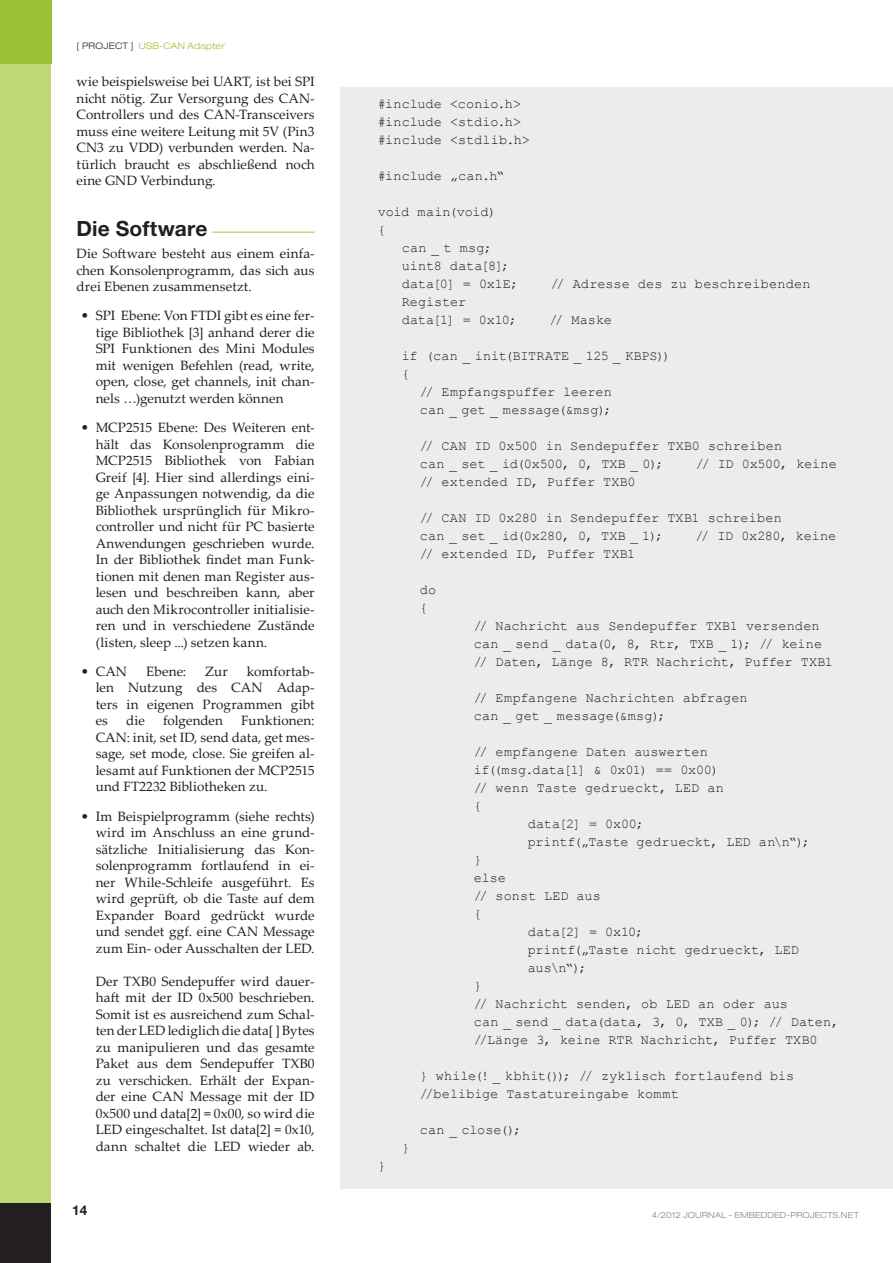
<style>
.page{position:relative;width:893px;height:1263px;background:#fff}
.page>*{position:absolute;margin:0;border:0;box-sizing:border-box;transform-origin:0 0}
.t1{font:700 21px "Helvetica Neue LT Std";letter-spacing:.01em;color:#231f20}
.t2{font:13.5px/16.5px "Palatino Linotype";letter-spacing:.005em;color:#231f20;text-align:justify}
.t3{font:13.5px/18px "Courier New";letter-spacing:.005em;color:#231f20}
.t4{font:13.5px "Courier New";letter-spacing:-.015em;color:#231f20}
.t5{font:700 13.5px "Helvetica Neue LT Std";color:#231f20}
.t6{font:300 expanded 9px "Helvetica Neue LT Std";letter-spacing:.025em;color:#9dc134}
.t7{font:300 expanded 8.25px "Helvetica Neue LT Std";letter-spacing:.025em;color:#808285}
.s1{color:#231f20}
</style>
<div class="page">
<div style="left:0;top:64px;width:51px;height:1139px;background:#bed875"></div>
<div style="left:0;top:0;width:51px;height:64px;background:#9dc134"></div>
<div style="left:0;top:1203px;width:51px;height:60px;background:#231f20"></div>
<div style="left:340px;top:87px;width:553px;height:1101px;background:#ececee"></div>
<hr style="left:213px;top:232px;width:102px;height:1px;background:#9dc134">
<p class="t6" style="left:77px;top:40px;width:150px"><span class="s1">[ PROJECT ]</span> USB-CAN Adapter</p>
<p class="t2" style="left:77px;top:73px;width:240px">wie beispielsweise bei UART, ist bei SPI nicht nötig. Zur Versorgung des CAN-Controllers und des CAN-Transceivers muss eine weitere Leitung mit 5V (Pin3<br>CN3 zu VDD) verbunden werden. Na&shy;türlich braucht es abschließend noch eine GND Verbindung.</p>
<h1 class="t1" style="left:77px;top:216px;width:132px">Die Software</h1>
<p class="t2" style="left:77px;top:245px;width:240px">Die Software besteht aus einem einfa&shy;chen Konsolenprogramm, das sich aus drei Ebenen zusammensetzt.</p>
<p class="t2" style="left:96px;top:307px;width:220px;text-indent:-15px">• SPI Ebene: Von FTDI gibt es eine fer&shy;tige Bibliothek [3] anhand derer die SPI Funktionen des Mini Modules mit wenigen Befehlen (read, write, open, close, get channels, init chan&shy;nels …)genutzt werden können</p>
<p class="t2" style="left:96px;top:419px;width:220px;text-indent:-15px">• MCP2515 Ebene: Des Weiteren ent&shy;hält das Konsolenprogramm die MCP2515 Bibliothek von Fabian Greif [4]. Hier sind allerdings eini&shy;ge Anpassungen notwendig, da die Bibliothek ursprünglich für Mikro&shy;controller und nicht für PC basierte Anwendungen geschrieben wurde.<br>In der Bibliothek findet man Funk&shy;tionen mit denen man Register aus&shy;lesen und beschreiben kann, aber auch den Mikrocontroller initialisie&shy;ren und in verschiedene Zustände (listen, sleep ...) setzen kann.</p>
<p class="t2" style="left:81px;top:662px;width:48px">• CAN</p>
<p class="t2" style="left:146px;top:662px;width:42px">Ebene:</p>
<p class="t2" style="left:205px;top:662px;width:24px">Zur</p>
<p class="t2" style="left:96px;top:662px;width:220px;text-indent:151px">komfortab&shy;len Nutzung des CAN Adap&shy;ters in eigenen Programmen gibt es</p>
<p class="t2" style="left:126px;top:712px;width:20px">die</p>
<p class="t2" style="left:163px;top:712px;width:61px">folgenden</p>
<p class="t2" style="left:96px;top:712px;width:220px;text-indent:145px">Funktionen:<br>CAN: init, set ID, send data, get mes&shy;sage, set mode, close. Sie greifen al&shy;lesamt auf Funktionen der MCP2515 und FT2232 Bibliotheken zu.</p>
<p class="t2" style="left:96px;top:807px;width:220px;text-indent:-15px">• Im Beispielprogramm (siehe rechts) wird im Anschluss an eine grund&shy;sätzliche Initialisierung das Kon&shy;solenprogramm fortlaufend in ei&shy;ner While-Schleife ausgeführt. Es wird geprüft, ob die Taste auf dem Expander Board gedrückt wurde und sendet ggf. eine CAN Message zum Ein- oder Ausschalten der LED.</p>
<p class="t2" style="left:96px;top:972px;width:221px">Der TXB0 Sendepuffer wird dauer&shy;haft mit der ID 0x500 beschrieben.<br>Somit ist es ausreichend zum Schal&shy;ten der LED lediglich die data[ ] Bytes zu manipulieren und das gesamte Paket aus dem Sendepuffer TXB0 zu verschicken. Erhält der Expan&shy;der eine CAN Message mit der ID 0x500 und data[2] = 0x00, so wird die LED eingeschaltet. Ist data[2] = 0x10, dann schaltet die LED wieder ab.</p>
<p class="t3" style="left:378px;top:94px;width:154px">#include &lt;conio.h&gt; #include &lt;stdio.h&gt; #include &lt;stdlib.h&gt;</p>
<p class="t3" style="left:378px;top:166px;width:128px">#include „can.h“</p>
<p class="t3" style="left:378px;top:202px;width:120px">void main(void) {</p>
<p class="t3" style="left:402px;top:238px;width:118px">can _ t msg; uint8 data[8]; data[0] = 0x1E;</p>
<p class="t3" style="left:551px;top:274px;width:261px">// Adresse des zu beschreibenden</p>
<p class="t3" style="left:402px;top:292px;width:117px">Register data[1] = 0x10;</p>
<p class="t3" style="left:549px;top:310px;width:64px">// Maske</p>
<p class="t3" style="left:402px;top:346px;width:270px">if (can _ init(BITRATE _ 125 _ KBPS))</p>
<p class="t3" style="left:402px;top:364px;width:10px">{</p>
<p class="t3" style="left:420px;top:382px;width:194px">// Empfangspuffer leeren</p>
<p class="t3" style="left:420px;top:400px;width:193px">can _ get _ message(&amp;msg);</p>
<p class="t3" style="left:420px;top:436px;width:364px">// CAN ID 0x500 in Sendepuffer TXB0 schreiben can _ set _ id(0x500, 0, TXB _ 0);</p>
<p class="t3" style="left:696px;top:454px;width:142px">// ID 0x500, keine</p>
<p class="t3" style="left:420px;top:472px;width:217px">// extended ID, Puffer TXB0</p>
<p class="t3" style="left:420px;top:508px;width:364px">// CAN ID 0x280 in Sendepuffer TXB1 schreiben can _ set _ id(0x280, 0, TXB _ 1);</p>
<p class="t3" style="left:696px;top:526px;width:142px">// ID 0x280, keine</p>
<p class="t3" style="left:378px;top:1156px;width:10px">}</p>
<p class="t3" style="left:402px;top:1138px;width:10px">}</p>
<p class="t3" style="left:420px;top:544px;width:217px">// extended ID, Puffer TXB1</p>
<p class="t3" style="left:420px;top:580px;width:18px">do {</p>
<p class="t3" style="left:474px;top:616px;width:361px">// Nachricht aus Sendepuffer TXB1 versenden can _ send _ data(0, 8, Rtr, TXB _ 1); // keine // Daten, Länge 8, RTR Nachricht, Puffer TXB1</p>
<p class="t3" style="left:474px;top:688px;width:276px">// Empfangene Nachrichten abfragen can _ get _ message(&amp;msg);</p>
<p class="t3" style="left:474px;top:742px;width:236px">// empfangene Daten auswerten</p>
<p class="t4" style="left:474px;top:761px;width:247px">if((msg.data[1] &amp; 0x01) == 0x00)</p>
<p class="t3" style="left:474px;top:778px;width:252px">// wenn Taste gedrueckt, LED an</p>
<p class="t3" style="left:474px;top:796px;width:10px">{</p>
<p class="t4" style="left:528px;top:815px;width:118px">data[2] = 0x00;</p>
<p class="t3" style="left:528px;top:832px;width:284px">printf(„Taste gedrueckt, LED an\n“);</p>
<p class="t3" style="left:474px;top:850px;width:10px">}</p>
<p class="t3" style="left:474px;top:868px;width:34px">else</p>
<p class="t3" style="left:474px;top:886px;width:129px">// sonst LED aus</p>
<p class="t3" style="left:474px;top:904px;width:10px">{</p>
<p class="t3" style="left:528px;top:922px;width:117px">data[2] = 0x10;</p>
<p class="t3" style="left:528px;top:940px;width:273px">printf(„Taste nicht gedrueckt, LED</p>
<p class="t3" style="left:528px;top:958px;width:60px">aus\n“);</p>
<p class="t3" style="left:474px;top:976px;width:10px">}</p>
<p class="t3" style="left:474px;top:994px;width:316px">// Nachricht senden, ob LED an oder aus</p>
<p class="t3" style="left:474px;top:1012px;width:367px">can _ send _ data(data, 3, 0, TXB _ 0); // Daten,</p>
<p class="t3" style="left:474px;top:1030px;width:345px">//Länge 3, keine RTR Nachricht, Puffer TXB0</p>
<p class="t3" style="left:420px;top:1066px;width:376px">} while(! _ kbhit()); // zyklisch fortlaufend bis //belibige Tastatureingabe kommt</p>
<p class="t3" style="left:420px;top:1120px;width:103px">can _ close();</p>
<p class="t5" style="left:72px;top:1202px;width:17px">14</p>
<p class="t7" style="left:652px;top:1210px;width:209px">4/2012 JOURNAL - EMBEDDED-PROJECTS.NET</p>
</div>
